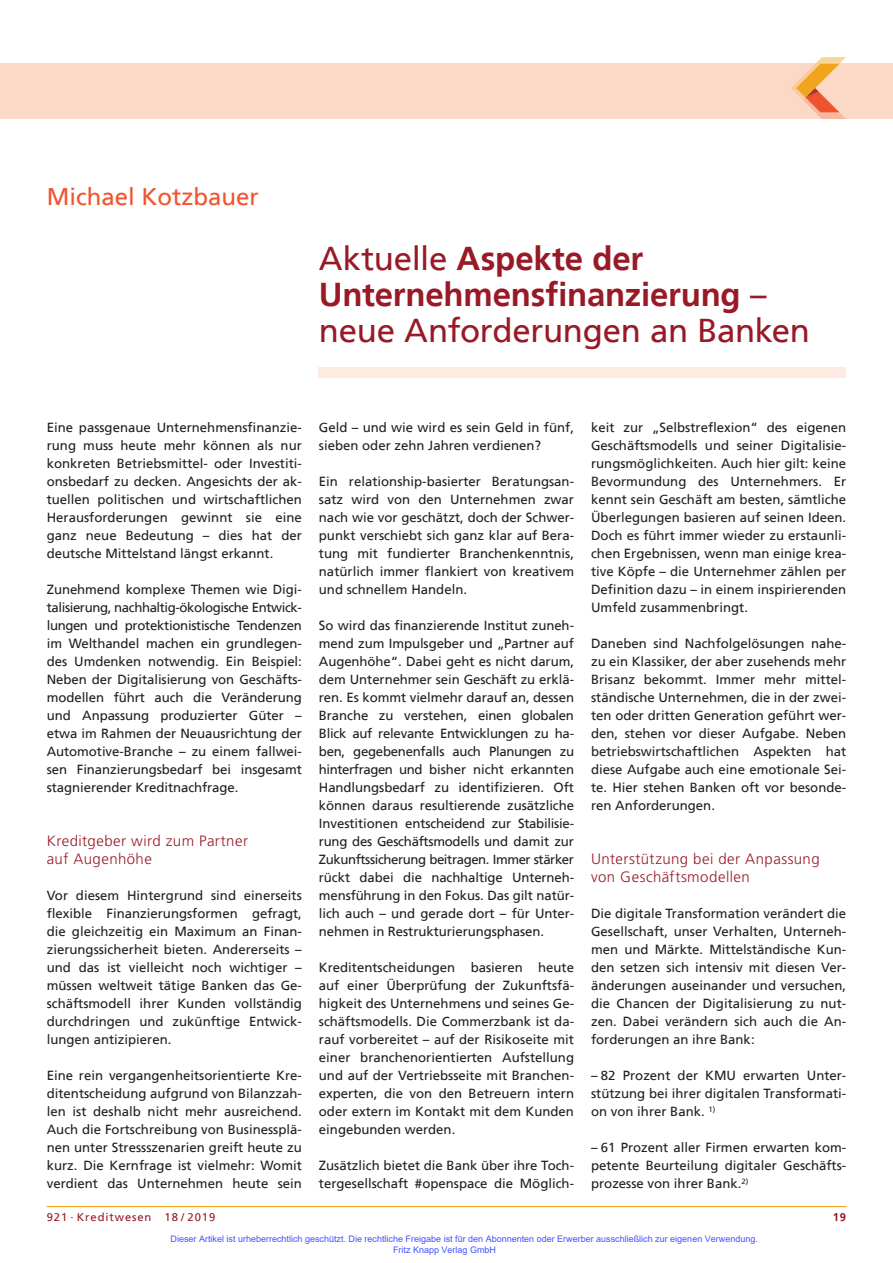
<style>
.page{position:relative;width:893px;height:1263px;background:#fff}
.page>*{position:absolute;margin:0;border:0;box-sizing:border-box;transform-origin:0 0}
.t1{font:33px/36px "Frutiger";letter-spacing:-.01em;color:#981a26}
.t2{font:24px "Frutiger";color:#f0542e}
.t3{font:300 15px/18px "Frutiger";letter-spacing:.03em;color:#981a26}
.t4{font:13.2px/18px "Frutiger";color:#231f20;text-align:justify}
.t5{font:11.25px "Frutiger";letter-spacing:.08em;color:#981a26}
.t6{font:700 11.25px "Frutiger";color:#981a26}
.t7{font:9px/10.8px "Arial";color:#4054ff}
.s1{font-weight:700}
</style>
<div class="page">
<div style="left:319px;top:368px;width:527px;height:10px;background:#fdebe1"></div>
<hr style="left:47px;top:1206px;width:799px;height:1px;background:#f1a31e">
<div style="left:0;top:64px;width:893px;height:55px;background:#fcd9c7"></div>
<svg style="left:791px;top:57px;width:55px;height:62px"></svg>
<h2 class="t2" style="left:47px;top:186px;width:214px">Michael Kotzbauer</h2>
<h1 class="t1" style="left:319px;top:242px;width:493px">Aktuelle <span class="s1">Aspekte der<br>Unternehmensfinanzierung</span> – neue Anforderungen an Banken</h1>
<p class="t4" style="left:47px;top:419px;width:257px">Eine passgenaue Unternehmensfinanzie&shy;rung muss heute mehr können als nur konkreten Betriebsmittel- oder Investiti&shy;onsbedarf zu decken. Angesichts der ak&shy;tuellen politischen und wirtschaftlichen Herausforderungen gewinnt sie eine ganz neue Bedeutung – dies hat der deutsche Mittelstand längst erkannt.</p>
<p class="t4" style="left:47px;top:581px;width:257px">Zunehmend komplexe Themen wie Digi&shy;talisierung, nachhaltig-ökologische Entwick&shy;lungen und protektionistische Tendenzen im Welthandel machen ein grundlegen&shy;des Umdenken notwendig. Ein Beispiel:<br>Neben der Digitalisierung von Geschäfts&shy;modellen führt auch die Veränderung und Anpassung produzierter Güter – etwa im Rahmen der Neuausrichtung der Automotive-Branche – zu einem fallwei&shy;sen Finanzierungsbedarf bei insgesamt stagnierender Kreditnachfrage.</p>
<p class="t3" style="left:47px;top:832px;width:203px">Kreditgeber wird zum Partner auf Augenhöhe</p>
<p class="t4" style="left:47px;top:887px;width:257px">Vor diesem Hintergrund sind einerseits flexible Finanzierungsformen gefragt, die gleichzeitig ein Maximum an Finan&shy;zierungssicherheit bieten. Andererseits – und das ist vielleicht noch wichtiger – müssen weltweit tätige Banken das Ge&shy;schäftsmodell ihrer Kunden vollständig durchdringen und zukünftige Entwick&shy;lungen antizipieren.</p>
<p class="t4" style="left:47px;top:1067px;width:257px">Eine rein vergangenheitsorientierte Kre&shy;ditentscheidung aufgrund von Bilanzzah&shy;len ist deshalb nicht mehr ausreichend.<br>Auch die Fortschreibung von Businessplä&shy;nen unter Stressszenarien greift heute zu kurz. Die Kernfrage ist vielmehr: Womit verdient das Unternehmen heute sein</p>
<p class="t4" style="left:319px;top:419px;width:257px">Geld – und wie wird es sein Geld in fünf, sieben oder zehn Jahren verdienen?</p>
<p class="t4" style="left:319px;top:473px;width:257px">Ein relationship-basierter Beratungsan&shy;satz wird von den Unternehmen zwar nach wie vor geschätzt, doch der Schwer&shy;punkt verschiebt sich ganz klar auf Bera&shy;tung mit fundierter Branchenkenntnis, natürlich immer flankiert von kreativem und schnellem Handeln.</p>
<p class="t4" style="left:319px;top:617px;width:257px">So wird das finanzierende Institut zuneh&shy;mend zum Impulsgeber und „Partner auf Augenhöhe“. Dabei geht es nicht darum, dem Unternehmer sein Geschäft zu erklä&shy;ren. Es kommt vielmehr darauf an, dessen Branche zu verstehen, einen globalen Blick auf relevante Entwicklungen zu ha&shy;ben, gegebenenfalls auch Planungen zu hinterfragen und bisher nicht erkannten Handlungsbedarf zu identifizieren. Oft können daraus resultierende zusätzliche Investitionen entscheidend zur Stabilisie&shy;rung des Geschäftsmodells und damit zur Zukunftssicherung beitragen. Immer stärker rückt dabei die nachhaltige Unterneh&shy;mensführung in den Fokus. Das gilt natür&shy;lich auch – und gerade dort – für Unter&shy;nehmen in Restrukturierungsphasen.</p>
<p class="t4" style="left:319px;top:959px;width:257px">Kreditentscheidungen basieren heute auf einer Überprüfung der Zukunftsfä&shy;higkeit des Unternehmens und seines Ge&shy;schäftsmodells. Die Commerzbank ist da&shy;rauf vorbereitet – auf der Risikoseite mit einer branchenorientierten Aufstellung und auf der Vertriebsseite mit Branchen&shy;experten, die von den Betreuern intern oder extern im Kontakt mit dem Kunden eingebunden werden.</p>
<p class="t4" style="left:319px;top:1157px;width:257px">Zusätzlich bietet die Bank über ihre Toch&shy;tergesellschaft #openspace die Möglich-</p>
<p class="t4" style="left:591px;top:419px;width:257px">keit zur „Selbstreflexion“ des eigenen Geschäftsmodells und seiner Digitalisie&shy;rungsmöglichkeiten. Auch hier gilt: keine Bevormundung des Unternehmers. Er kennt sein Geschäft am besten, sämtliche Überlegungen basieren auf seinen Ideen.<br>Doch es führt immer wieder zu erstaunli&shy;chen Ergebnissen, wenn man einige krea&shy;tive Köpfe – die Unternehmer zählen per Definition dazu – in einem inspirierenden Umfeld zusammenbringt.</p>
<p class="t4" style="left:591px;top:635px;width:257px">Daneben sind Nachfolgelösungen nahe&shy;zu ein Klassiker, der aber zusehends mehr Brisanz bekommt. Immer mehr mittel&shy;ständische Unternehmen, die in der zwei&shy;ten oder dritten Generation geführt wer&shy;den, stehen vor dieser Aufgabe. Neben betriebswirtschaftlichen Aspekten hat diese Aufgabe auch eine emotionale Sei&shy;te. Hier stehen Banken oft vor besonde&shy;ren Anforderungen.</p>
<p class="t3" style="left:591px;top:850px;width:230px">Unterstützung bei der Anpassung von Geschäftsmodellen</p>
<p class="t4" style="left:591px;top:905px;width:257px">Die digitale Transformation verändert die Gesellschaft, unser Verhalten, Unterneh&shy;men und Märkte. Mittelständische Kun&shy;den setzen sich intensiv mit diesen Ver&shy;änderungen auseinander und versuchen, die Chancen der Digitalisierung zu nut&shy;zen. Dabei verändern sich auch die An&shy;forderungen an ihre Bank:</p>
<p class="t4" style="left:591px;top:1067px;width:257px">– 82 Prozent der KMU erwarten Unter&shy;stützung bei ihrer digitalen Transformati&shy;on von ihrer Bank. <sup>1)</sup></p>
<p class="t4" style="left:591px;top:1139px;width:257px">– 61 Prozent aller Firmen erwarten kom&shy;petente Beurteilung digitaler Geschäfts&shy;prozesse von ihrer Bank.<sup>2)</sup></p>
<p class="t5" style="left:47px;top:1211px;width:170px">921 · Kreditwesen 18 / 2019</p>
<p class="t6" style="left:833px;top:1211px;width:15px">19</p>
<p class="t7" style="left:393px;top:1233px;width:366px;text-indent:-223px">Dieser Artikel ist urheberrechtlich geschützt. Die rechtliche Freigabe ist für den Abonnenten oder Erwerber ausschließlich zur eigenen Verwendung.<br>Fritz Knapp Verlag GmbH</p>
</div>
